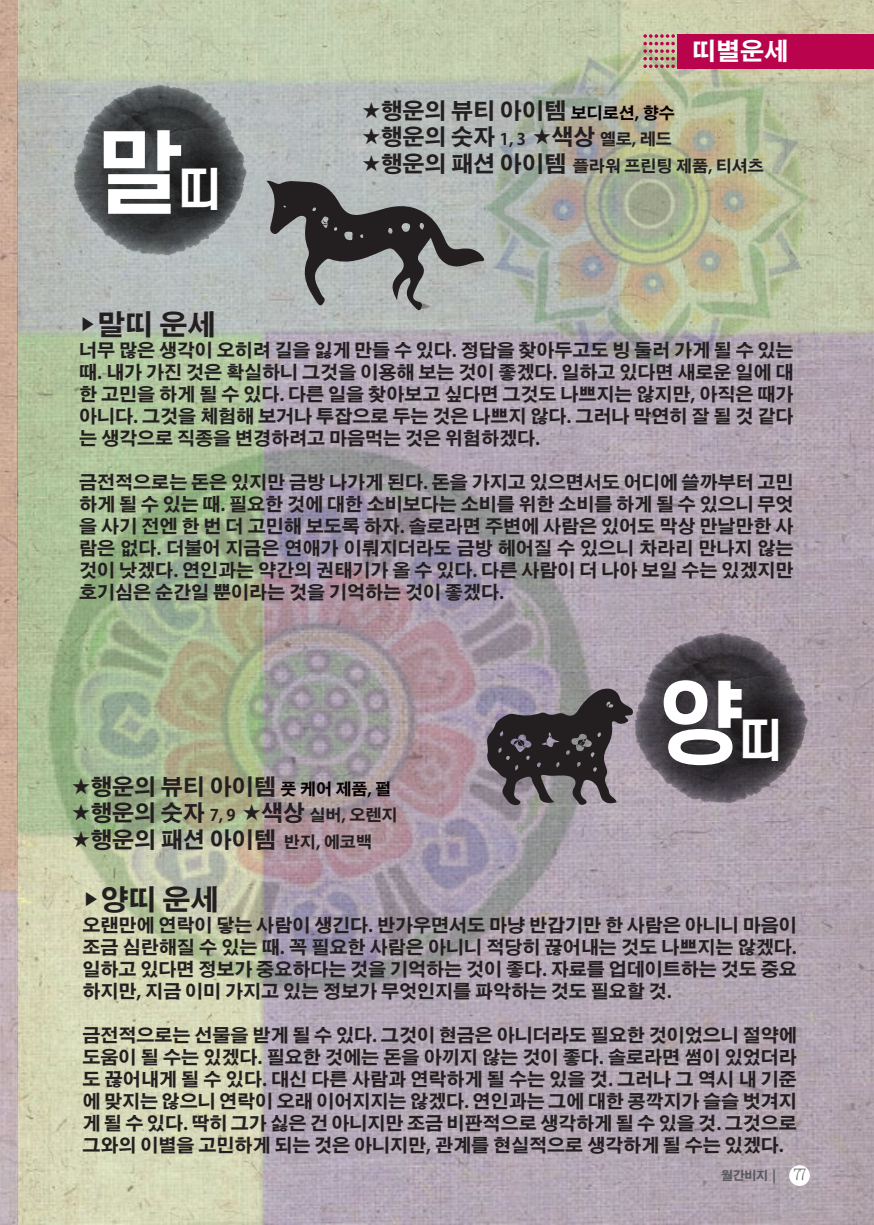
<style>
.page{position:relative;width:874px;height:1225px;background:#fff}
.page>*{position:absolute;margin:0;border:0;box-sizing:border-box;transform-origin:0 0}
.t1{font:700 90px "S Core Dream 6";color:#fff}
.t2{font:700 28px "Adobe Gothic Std";color:#231f20}
.t3{font:700 24px "Adobe Gothic Std";color:#fff}
.t4{font:700 22px "Adobe Gothic Std";color:#231f20}
.t5{font:700 18px/22px "Adobe Gothic Std";color:#231f20;text-align:justify}
.t6{font:700 16px "Adobe Gothic Std";color:#231f20}
.t7{font:700 12px "Adobe Gothic Std";color:#57585a}
.s1{font-size:45.8px}
.s2{font-size:18px}
.s3{font-size:16px;color:#090001}
.s4{font-size:22px}
.s5{font-size:16px}
.s6{font-family:"Chosunilbo NM";font-weight:400;font-size:16px}
</style>
<div class="page">
<img style="left:0;top:0;width:873px;height:1225px">
<img style="left:28px;top:431px;width:568px;height:578px">
<img style="left:60px;top:72px;width:201px;height:200px">
<img style="left:620px;top:620px;width:202px;height:200px">
<svg style="left:266px;top:179px;width:210px;height:133px;background:#828483"></svg>
<img style="left:476px;top:30px;width:340px;height:352px">
<svg style="left:484px;top:686px;width:149px;height:119px;background:#625c63"></svg>
<div style="left:677px;top:34px;width:196px;height:34px;background:#ba034d"></div>
<svg style="left:643px;top:34px;width:31px;height:34px"></svg>
<div style="left:788px;top:1165px;width:21px;height:21px;background:#fff;border-radius:50%"></div>
<p class="t1" style="left:96px;top:108px;width:127px">말<span class="s1">띠</span></p>
<p class="t3" style="left:691px;top:37px;width:97px">띠별운세</p>
<p class="t4" style="left:362px;top:97px;width:314px"><span class="s2">★</span>행운의 뷰티 아이템 <span class="s3">보디로션, 향수</span></p>
<p class="t6" style="left:362px;top:130px;width:311px"><span class="s2">★</span><span class="s4">행운의 숫자</span> 1, 3 <span class="s2">★</span><span class="s4">색상</span> 옐로, 레드</p>
<p class="t6" style="left:362px;top:156px;width:403px"><span class="s2">★</span><span class="s4">행운의 패션 아이템</span> 플라워 프린팅 제품, 티셔츠</p>
<p class="t2" style="left:79px;top:308px;width:138px"><span class="s2">▶</span>말띠 운세</p>
<p class="t5" style="left:79px;top:340px;width:715px">너무 많은 생각이 오히려 길을 잃게 만들 수 있다. 정답을 찾아두고도 빙 둘러 가게 될 수 있는 때. 내가 가진 것은 확실하니 그것을 이용해 보는 것이 좋겠다. 일하고 있다면 새로운 일에 대 한 고민을 하게 될 수 있다. 다른 일을 찾아보고 싶다면 그것도 나쁘지는 않지만, 아직은 때가 아니다. 그것을 체험해 보거나 투잡으로 두는 것은 나쁘지 않다. 그러나 막연히 잘 될 것 같다 는 생각으로 직종을 변경하려고 마음먹는 것은 위험하겠다.</p>
<p class="t5" style="left:79px;top:472px;width:715px">금전적으로는 돈은 있지만 금방 나가게 된다. 돈을 가지고 있으면서도 어디에 쓸까부터 고민 하게 될 수 있는 때. 필요한 것에 대한 소비보다는 소비를 위한 소비를 하게 될 수 있으니 무엇 을 사기 전엔 한 번 더 고민해 보도록 하자. 솔로라면 주변에 사람은 있어도 막상 만날만한 사 람은 없다. 더불어 지금은 연애가 이뤄지더라도 금방 헤어질 수 있으니 차라리 만나지 않는 것이 낫겠다. 연인과는 약간의 권태기가 올 수 있다. 다른 사람이 더 나아 보일 수는 있겠지만 호기심은 순간일 뿐이라는 것을 기억하는 것이 좋겠다.</p>
<p class="t4" style="left:72px;top:773px;width:320px"><span class="s2">★</span>행운의 뷰티 아이템 <span class="s3">풋 케어 제품, 펄</span></p>
<p class="t6" style="left:72px;top:806px;width:327px"><span class="s2">★</span><span class="s4">행운의 숫자</span> 7, 9 <span class="s2">★</span><span class="s4">색상</span> 실버, 오렌지</p>
<p class="t4" style="left:72px;top:826px;width:301px"><span class="s2">★</span>행운의 패션 아이템 <span class="s5">반지, 에코백</span></p>
<p class="t1" style="left:656px;top:658px;width:127px">양<span class="s1">띠</span></p>
<p class="t2" style="left:82px;top:882px;width:138px"><span class="s2">▶</span>양띠 운세</p>
<p class="t5" style="left:82px;top:914px;width:715px">오랜만에 연락이 닿는 사람이 생긴다. 반가우면서도 마냥 반갑기만 한 사람은 아니니 마음이 조금 심란해질 수 있는 때. 꼭 필요한 사람은 아니니 적당히 끊어내는 것도 나쁘지는 않겠다. 일하고 있다면 정보가 중요하다는 것을 기억하는 것이 좋다. 자료를 업데이트하는 것도 중요 하지만, 지금 이미 가지고 있는 정보가 무엇인지를 파악하는 것도 필요할 것.</p>
<p class="t5" style="left:82px;top:1024px;width:715px">금전적으로는 선물을 받게 될 수 있다. 그것이 현금은 아니더라도 필요한 것이었으니 절약에 도움이 될 수는 있겠다. 필요한 것에는 돈을 아끼지 않는 것이 좋다. 솔로라면 썸이 있었더라 도 끊어내게 될 수 있다. 대신 다른 사람과 연락하게 될 수는 있을 것. 그러나 그 역시 내 기준 에 맞지는 않으니 연락이 오래 이어지지는 않겠다. 연인과는 그에 대한 콩깍지가 슬슬 벗겨지 게 될 수 있다. 딱히 그가 싫은 건 아니지만 조금 비판적으로 생각하게 될 수 있을 것. 그것으로 그와의 이별을 고민하게 되는 것은 아니지만, 관계를 현실적으로 생각하게 될 수는 있겠다.</p>
<p class="t7" style="left:721px;top:1168px;width:86px">월간비지 | <span class="s6">77</span></p>
</div>
